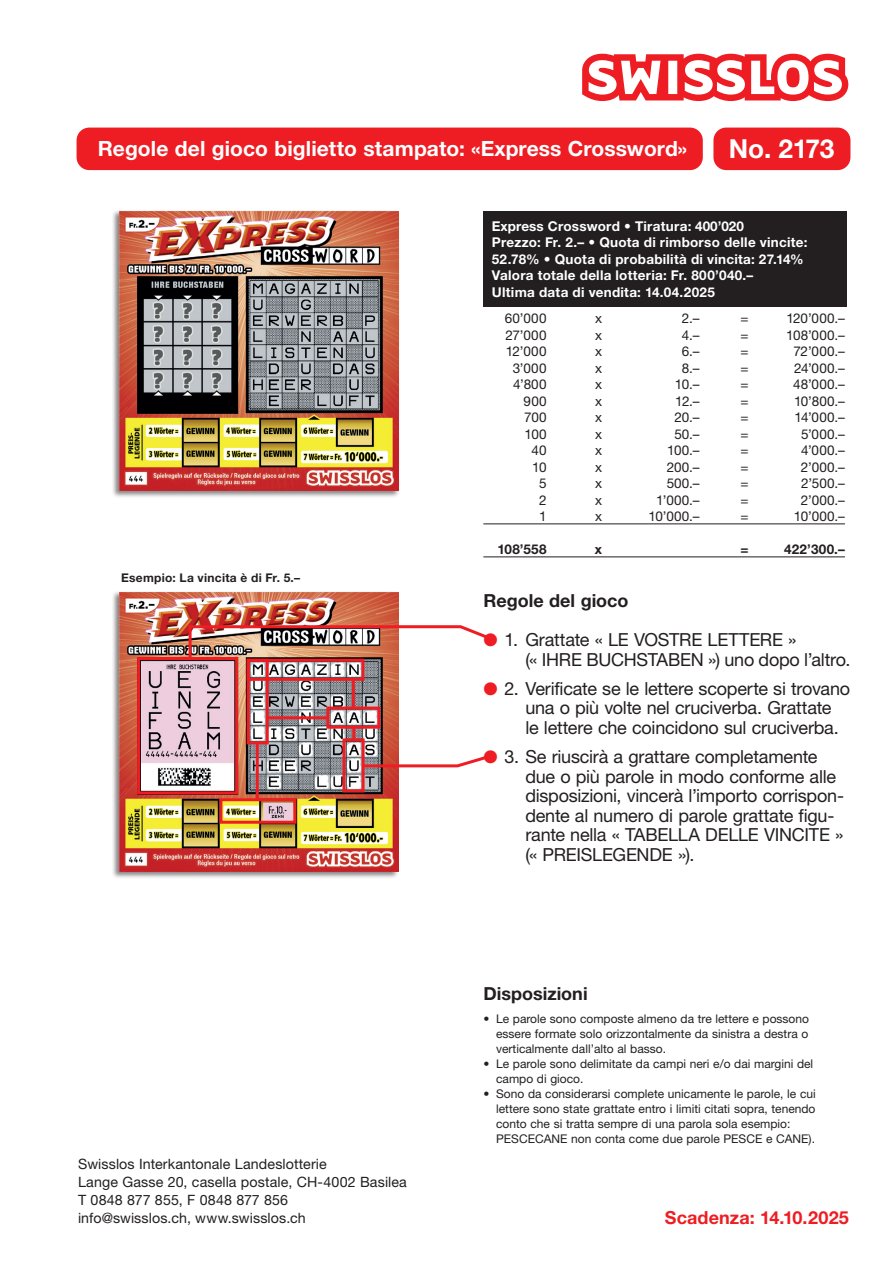
<style>
.page{position:relative;width:893px;height:1263px;background:#fff}
.page>*{position:absolute;margin:0;border:0;box-sizing:border-box;transform-origin:0 0}
.t1{font:700 26.25px "Helvetica Neue LT Std";letter-spacing:-.01em;color:#fff}
.t2{font:700 21px "Helvetica Neue LT Std";color:#fff}
.t3{font:18px/19.5px "Helvetica Neue LT Std";letter-spacing:-.015em;color:#231f20}
.t4{font:700 18px "Helvetica Neue LT Std";color:#231f20}
.t5{font:700 18px "Helvetica Neue LT Std";letter-spacing:.005em;color:#ee1d23}
.t6{font:14.25px/18px "Helvetica Neue LT Std";letter-spacing:.005em;color:#231f20}
.t7{font:13.5px "Helvetica Neue LT Std";letter-spacing:.015em;color:#231f20}
.t8{font:700 13.5px/16.5px "Helvetica Neue LT Std";letter-spacing:.02em;color:#fff}
.t9{font:700 13.5px "Helvetica Neue LT Std";letter-spacing:.02em;color:#231f20}
.t10{font:12px/15px "Helvetica Neue LT Std";color:#231f20}
.t11{font:700 12px "Helvetica Neue LT Std";letter-spacing:.02em;color:#231f20}
.s1{color:#ee1d23}
</style>
<div class="page">
<div style="left:111px;top:591px;width:289px;height:288px;background:#231f20;opacity:.55"></div>
<img style="left:119px;top:592px;width:279px;height:279px">
<div style="left:247px;top:659px;width:22px;height:85px;border:3px solid #ee1d23"></div>
<div style="left:247px;top:659px;width:117px;height:22px;border:3px solid #ee1d23"></div>
<div style="left:77px;top:128px;width:626px;height:42px;background:#ee1d23;border-radius:13px"></div>
<svg style="left:582px;top:54px;width:266px;height:47px"></svg>
<div style="left:713px;top:128px;width:137px;height:42px;background:#ee1d23;border-radius:13px"></div>
<div style="left:111px;top:210px;width:289px;height:288px;background:#231f20;opacity:.55"></div>
<img style="left:119px;top:211px;width:280px;height:280px">
<div style="left:137px;top:657px;width:101px;height:137px;border:3px solid #ee1d23"></div>
<div style="left:219px;top:798px;width:77px;height:26px;border:3px solid #ee1d23"></div>
<svg style="left:187px;top:624px;width:304px;height:38px"></svg>
<div style="left:342px;top:738px;width:23px;height:54px;border:3px solid #ee1d23"></div>
<div style="left:326px;top:706px;width:54px;height:23px;border:3px solid #ee1d23"></div>
<hr style="left:352px;top:679px;width:3px;height:29px;background:#ee1d23">
<svg style="left:352px;top:727px;width:3px;height:13px"></svg>
<hr style="left:268px;top:716px;width:60px;height:3px;background:#ee1d23">
<hr style="left:256px;top:743px;width:3px;height:56px;background:#ee1d23">
<svg style="left:359px;top:753px;width:131px;height:16px"></svg>
<hr style="left:483px;top:523px;width:362px;height:1px;background:#231f20">
<hr style="left:483px;top:556px;width:362px;height:1px;background:#231f20">
<div style="left:483px;top:211px;width:364px;height:96px;background:#231f20"></div>
<h2 class="t2" style="left:98px;top:136px;width:591px">Regole del gioco biglietto stampato: «Express Crossword»</h2>
<h1 class="t1" style="left:729px;top:133px;width:107px">No. 2173</h1>
<p class="t8" style="left:492px;top:218px;width:317px">Express Crossword • Tiratura: 400’020<br>Prezzo: Fr. 2.– • Quota di rimborso delle vincite:<br>52.78% • Quota di probabilità di vincita: 27.14% Valora totale della lotteria: Fr. 800’040.–<br>Ultima data di vendita: 14.04.2025</p>
<p class="t11" style="left:121px;top:571px;width:180px">Esempio: La vincita è di Fr. 5.–</p>
<p class="t6" style="left:78px;top:1154px;width:330px">Swisslos Interkantonale Landeslotterie<br>Lange Gasse 20, casella postale, CH-4002 Basilea T 0848 877 855, F 0848 877 856<br>info@swisslos.ch, www.swisslos.ch</p>
<p class="t7" style="left:505px;top:310px;width:43px">60’000</p>
<p class="t7" style="left:595px;top:310px;width:8px">x</p>
<p class="t7" style="left:682px;top:310px;width:19px">2.–</p>
<p class="t7" style="left:740px;top:310px;width:10px">=</p>
<p class="t7" style="left:787px;top:310px;width:60px">120’000.–</p>
<p class="t7" style="left:505px;top:327px;width:43px">27’000</p>
<p class="t7" style="left:595px;top:327px;width:8px">x</p>
<p class="t7" style="left:682px;top:327px;width:19px">4.–</p>
<p class="t7" style="left:740px;top:327px;width:10px">=</p>
<p class="t7" style="left:786px;top:327px;width:60px">108’000.–</p>
<p class="t7" style="left:506px;top:343px;width:42px">12’000</p>
<p class="t7" style="left:595px;top:343px;width:8px">x</p>
<p class="t7" style="left:682px;top:343px;width:19px">6.–</p>
<p class="t7" style="left:740px;top:343px;width:10px">=</p>
<p class="t7" style="left:793px;top:343px;width:53px">72’000.–</p>
<p class="t7" style="left:513px;top:360px;width:35px">3’000</p>
<p class="t7" style="left:595px;top:360px;width:8px">x</p>
<p class="t7" style="left:682px;top:360px;width:19px">8.–</p>
<p class="t7" style="left:740px;top:360px;width:10px">=</p>
<p class="t7" style="left:794px;top:360px;width:52px">24’000.–</p>
<p class="t7" style="left:513px;top:376px;width:35px">4’800</p>
<p class="t7" style="left:595px;top:376px;width:8px">x</p>
<p class="t7" style="left:675px;top:376px;width:26px">10.–</p>
<p class="t7" style="left:740px;top:376px;width:10px">=</p>
<p class="t7" style="left:793px;top:376px;width:53px">48’000.–</p>
<p class="t7" style="left:524px;top:393px;width:24px">900</p>
<p class="t7" style="left:595px;top:393px;width:8px">x</p>
<p class="t7" style="left:675px;top:393px;width:26px">12.–</p>
<p class="t7" style="left:740px;top:393px;width:10px">=</p>
<p class="t7" style="left:794px;top:393px;width:52px">10’800.–</p>
<p class="t7" style="left:524px;top:409px;width:24px">700</p>
<p class="t7" style="left:595px;top:409px;width:8px">x</p>
<p class="t7" style="left:674px;top:409px;width:27px">20.–</p>
<p class="t7" style="left:740px;top:409px;width:10px">=</p>
<p class="t7" style="left:794px;top:409px;width:52px">14’000.–</p>
<p class="t7" style="left:524px;top:426px;width:24px">100</p>
<p class="t7" style="left:595px;top:426px;width:8px">x</p>
<p class="t7" style="left:674px;top:426px;width:27px">50.–</p>
<p class="t7" style="left:740px;top:426px;width:10px">=</p>
<p class="t7" style="left:801px;top:426px;width:45px">5’000.–</p>
<p class="t7" style="left:532px;top:442px;width:16px">40</p>
<p class="t7" style="left:595px;top:442px;width:8px">x</p>
<p class="t7" style="left:667px;top:442px;width:34px">100.–</p>
<p class="t7" style="left:740px;top:442px;width:10px">=</p>
<p class="t7" style="left:801px;top:442px;width:45px">4’000.–</p>
<p class="t7" style="left:532px;top:459px;width:16px">10</p>
<p class="t7" style="left:595px;top:459px;width:8px">x</p>
<p class="t7" style="left:667px;top:459px;width:34px">200.–</p>
<p class="t7" style="left:740px;top:459px;width:10px">=</p>
<p class="t7" style="left:801px;top:459px;width:46px">2’000.–</p>
<p class="t7" style="left:539px;top:475px;width:9px">5</p>
<p class="t7" style="left:595px;top:475px;width:8px">x</p>
<p class="t7" style="left:667px;top:475px;width:34px">500.–</p>
<p class="t7" style="left:740px;top:475px;width:10px">=</p>
<p class="t7" style="left:801px;top:475px;width:45px">2’500.–</p>
<p class="t7" style="left:539px;top:492px;width:9px">2</p>
<p class="t7" style="left:595px;top:492px;width:8px">x</p>
<p class="t7" style="left:656px;top:492px;width:45px">1’000.–</p>
<p class="t7" style="left:740px;top:492px;width:10px">=</p>
<p class="t7" style="left:801px;top:492px;width:46px">2’000.–</p>
<p class="t7" style="left:539px;top:508px;width:9px">1</p>
<p class="t7" style="left:595px;top:508px;width:8px">x</p>
<p class="t7" style="left:649px;top:508px;width:53px">10’000.–</p>
<p class="t7" style="left:740px;top:508px;width:10px">=</p>
<p class="t7" style="left:794px;top:508px;width:53px">10’000.–</p>
<p class="t9" style="left:497px;top:541px;width:51px">108’558</p>
<p class="t9" style="left:595px;top:541px;width:9px">x</p>
<p class="t9" style="left:740px;top:541px;width:10px">=</p>
<p class="t9" style="left:784px;top:541px;width:62px">422’300.–</p>
<h3 class="t4" style="left:483px;top:589px;width:147px">Regole del gioco</h3>
<h3 class="t3" style="left:525px;top:630px;width:327px;text-indent:-42px"><span class="s1">●</span> 1. Grattate « LE VOSTRE LETTERE »<br>(« IHRE BUCHSTABEN ») uno dopo l’altro.</h3>
<h3 class="t3" style="left:525px;top:678px;width:326px;text-indent:-42px"><span class="s1">●</span> 2. Verificate se le lettere scoperte si trovano una o più volte nel cruciverba. Grattate<br>le lettere che coincidono sul cruciverba.</h3>
<h3 class="t3" style="left:525px;top:747px;width:320px;text-indent:-42px"><span class="s1">●</span> 3. Se riuscirà a grattare completamente due o più parole in modo conforme alle disposizioni, vincerà l’importo corrispon&shy;dente al numero di parole grattate figu&shy;rante nella « TABELLA DELLE VINCITE » (« PREISLEGENDE »).</h3>
<h3 class="t4" style="left:483px;top:982px;width:106px">Disposizioni</h3>
<p class="t10" style="left:496px;top:1011px;width:314px;text-align:justify;text-indent:-13px">• Le parole sono composte almeno da tre lettere e possono essere formate solo orizzontalmente da sinistra a destra o verticalmente dall’alto al basso.</p>
<p class="t10" style="left:496px;top:1056px;width:319px;text-indent:-13px">• Le parole sono delimitate da campi neri e/o dai margini del campo di gioco.</p>
<p class="t10" style="left:496px;top:1086px;width:321px;text-indent:-13px">• Sono da considerarsi complete unicamente le parole, le cui lettere sono state grattate entro i limiti citati sopra, tenendo conto che si tratta sempre di una parola sola esempio:<br>PESCECANE non conta come due parole PESCE e CANE).</p>
<h3 class="t5" style="left:665px;top:1206px;width:186px">Scadenza: 14.10.2025</h3>
</div>
